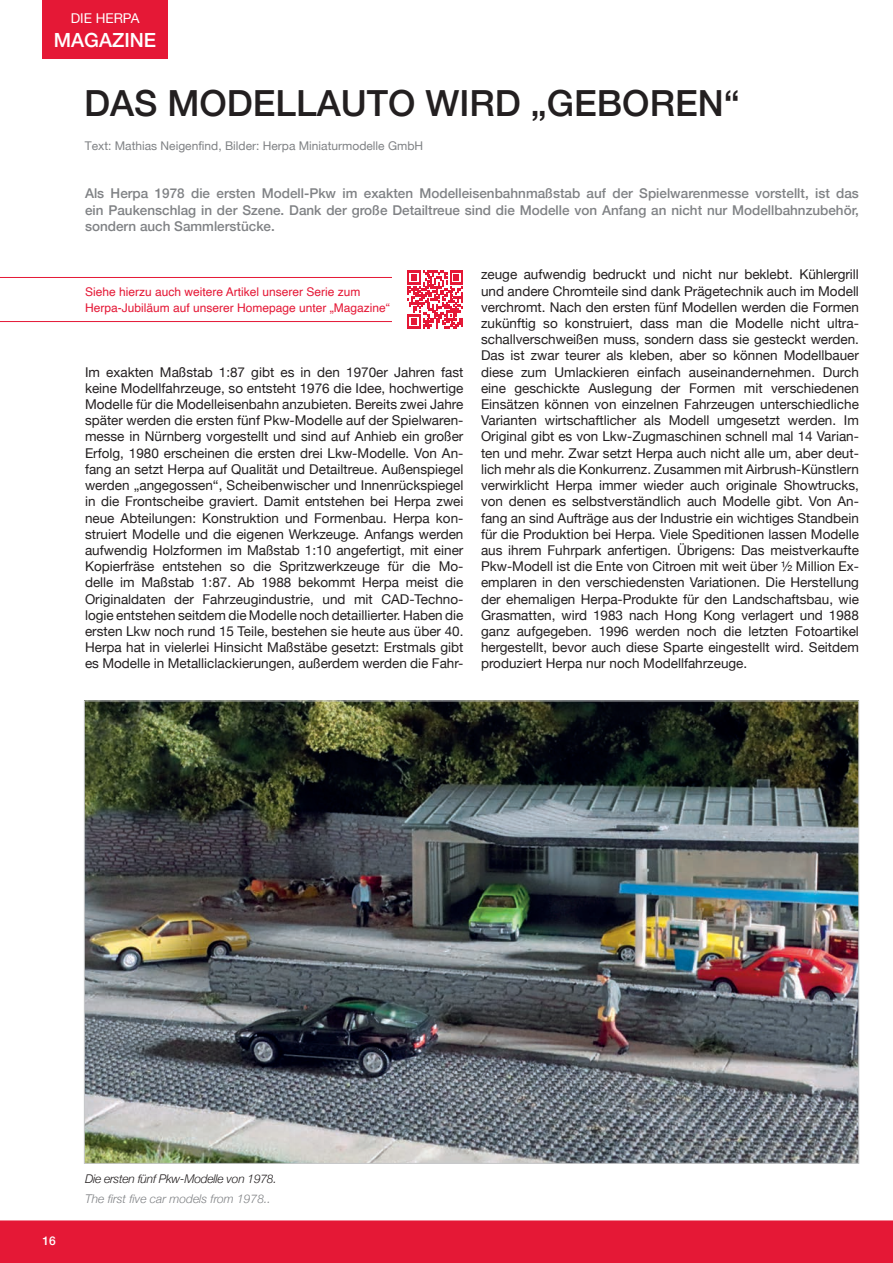
<style>
.page{position:relative;width:893px;height:1263px;background:#fff}
.page>*{position:absolute;margin:0;border:0;box-sizing:border-box;transform-origin:0 0}
.Headline_1{font:500 36px "Helvetica Neue";color:#231f20}
.t1{font:500 19.5px "Helvetica Neue";color:#fff}
.Fliesstext{font:13.5px/16.2px "Helvetica Neue";color:#231f20;text-align:justify}
.Copy{font:500 13.5px/16.2px "Helvetica Neue";color:#808285;text-align:justify}
.t2{font:13.5px "Helvetica Neue";color:#fff}
.Fliesstext-2{font:12px/16.2px "Helvetica";color:#e51836}
.Redaktionsangaben{font:12px "Helvetica Neue";color:#808285}
.Bildunterschrift{font:italic 300 12px "Helvetica Neue";letter-spacing:-.02em;color:#231f20}
.Bildunterschrift-2{font:italic 300 12px "Helvetica Neue";color:#808285}
.t3{font:500 12px "Helvetica Neue";color:#fff}
</style>
<div class="page">
<img style="left:86px;top:703px;width:771px;height:458px">
<svg style="left:0;top:270px;width:463px;height:58px"></svg>
<div style="left:0;top:1220px;width:893px;height:43px;background:#e51836"></div>
<div style="left:43px;top:0;width:125px;height:58px;background:#e51836"></div>
<p class="t2" style="left:71px;top:9px;width:70px">DIE HERPA</p>
<h2 class="t1" style="left:54px;top:24px;width:104px">MAGAZINE</h2>
<p class="Headline_1" style="left:84px;top:74px;width:657px">DAS MODELLAUTO WIRD „GEBOREN“</p>
<p class="Redaktionsangaben" style="left:85px;top:138px;width:340px">Text: Mathias Neigenfind, Bilder: Herpa Miniaturmodelle GmbH</p>
<p class="Copy" style="left:85px;top:184px;width:775px">Als Herpa 1978 die ersten Modell-Pkw im exakten Modelleisenbahnmaßstab auf der Spielwarenmesse vorstellt, ist das ein Paukenschlag in der Szene. Dank der große Detailtreue sind die Modelle von Anfang an nicht nur Modellbahnzubehör, sondern auch Sammlerstücke.</p>
<p class="Fliesstext-2" style="left:85px;top:284px;width:306px">Siehe hierzu auch weitere Artikel unserer Serie zum<br>Herpa-Jubiläum auf unserer Homepage unter „Magazine“</p>
<p class="Fliesstext" style="left:85px;top:365px;width:380px">Im exakten Maßstab 1:87 gibt es in den 1970er Jahren fast keine Modellfahrzeuge, so entsteht 1976 die Idee, hochwertige Modelle für die Modelleisenbahn anzubieten. Bereits zwei Jahre später werden die ersten fünf Pkw-Modelle auf der Spielwaren&shy;messe in Nürnberg vorgestellt und sind auf Anhieb ein großer Erfolg, 1980 erscheinen die ersten drei Lkw-Modelle. Von An&shy;fang an setzt Herpa auf Qualität und Detailtreue. Außenspiegel werden „angegossen“, Scheibenwischer und Innenrückspiegel in die Frontscheibe graviert. Damit entstehen bei Herpa zwei neue Abteilungen: Konstruktion und Formenbau. Herpa kon&shy;struiert Modelle und die eigenen Werkzeuge. Anfangs werden aufwendig Holzformen im Maßstab 1:10 angefertigt, mit einer Kopierfräse entstehen so die Spritzwerkzeuge für die Mo&shy;delle im Maßstab 1:87. Ab 1988 bekommt Herpa meist die Originaldaten der Fahrzeugindustrie, und mit CAD-Techno&shy;logie entstehen seitdem die Modelle noch detaillierter. Haben die ersten Lkw noch rund 15 Teile, bestehen sie heute aus über 40.<br>Herpa hat in vielerlei Hinsicht Maßstäbe gesetzt: Erstmals gibt es Modelle in Metalliclackierungen, außerdem werden die Fahr-</p>
<p class="Fliesstext" style="left:481px;top:267px;width:379px">zeuge aufwendig bedruckt und nicht nur beklebt. Kühlergrill und andere Chromteile sind dank Prägetechnik auch im Modell verchromt. Nach den ersten fünf Modellen werden die Formen zukünftig so konstruiert, dass man die Modelle nicht ultra&shy;schallverschweißen muss, sondern dass sie gesteckt werden.<br>Das ist zwar teurer als kleben, aber so können Modellbauer diese zum Umlackieren einfach auseinandernehmen. Durch eine geschickte Auslegung der Formen mit verschiedenen Einsätzen können von einzelnen Fahrzeugen unterschiedliche Varianten wirtschaftlicher als Modell umgesetzt werden. Im Original gibt es von Lkw-Zugmaschinen schnell mal 14 Varian&shy;ten und mehr. Zwar setzt Herpa auch nicht alle um, aber deut&shy;lich mehr als die Konkurrenz. Zusammen mit Airbrush-Künstlern verwirklicht Herpa immer wieder auch originale Showtrucks, von denen es selbstverständlich auch Modelle gibt. Von An&shy;fang an sind Aufträge aus der Industrie ein wichtiges Standbein für die Produktion bei Herpa. Viele Speditionen lassen Modelle aus ihrem Fuhrpark anfertigen. Übrigens: Das meistverkaufte Pkw-Modell ist die Ente von Citroen mit weit über ½ Million Ex&shy;emplaren in den verschiedensten Variationen. Die Herstellung der ehemaligen Herpa-Produkte für den Landschaftsbau, wie Grasmatten, wird 1983 nach Hong Kong verlagert und 1988 ganz aufgegeben. 1996 werden noch die letzten Fotoartikel hergestellt, bevor auch diese Sparte eingestellt wird. Seitdem produziert Herpa nur noch Modellfahrzeuge.</p>
<p class="t3" style="left:43px;top:1231px;width:15px">16</p>
<p class="Bildunterschrift" style="left:85px;top:1169px;width:193px">Die ersten fünf Pkw-Modelle von 1978.</p>
<p class="Bildunterschrift-2" style="left:85px;top:1189px;width:187px">The first five car models from 1978..</p>
</div>
